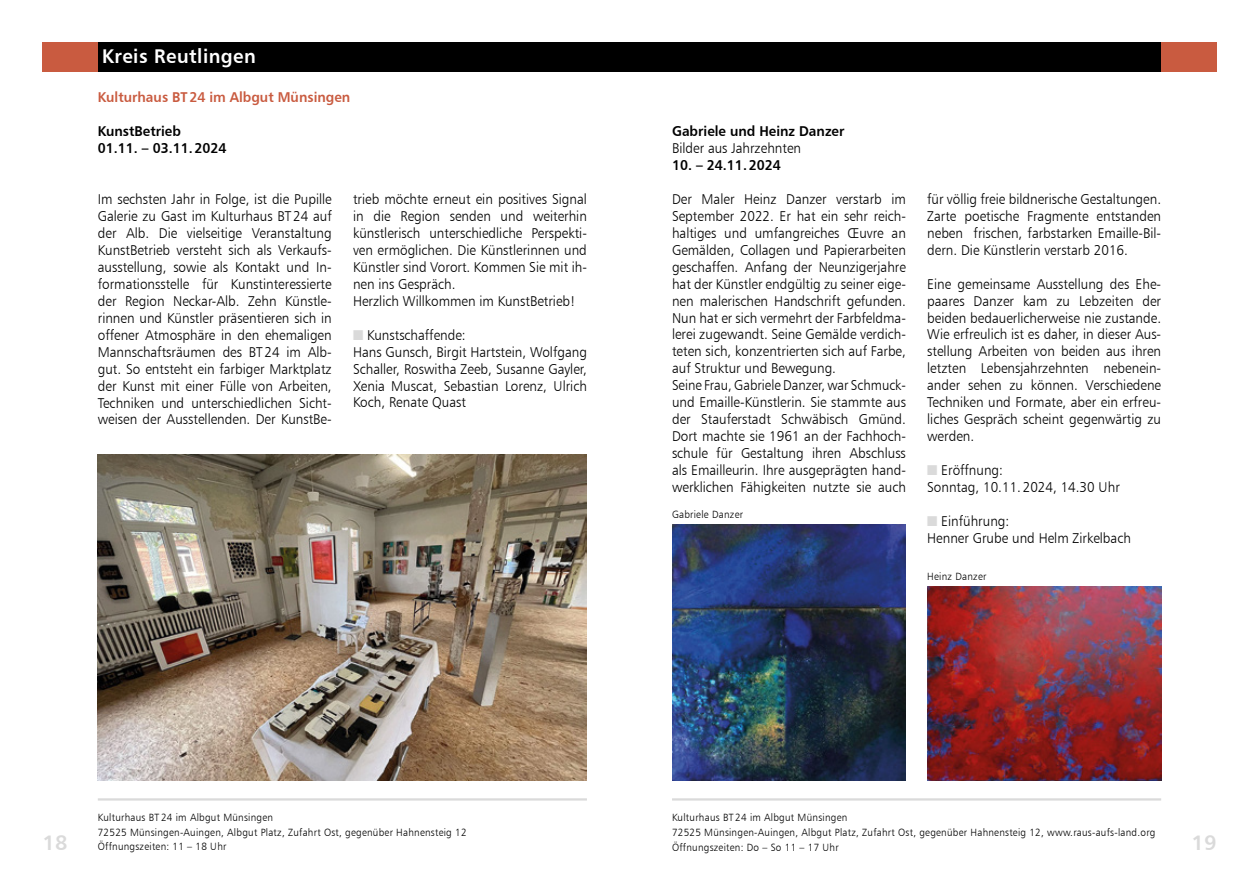
<style>
.page{position:relative;width:1259px;height:893px;background:#fff}
.page>*{position:absolute;margin:0;border:0;box-sizing:border-box;transform-origin:0 0}
.t1{font:21px "Humanist 777 BT Bold B";color:#dadada}
.t2{font:19.8px "Humanist 777 BT Bold B";letter-spacing:.025em;color:#fff;scale:.95 1}
.t3{font:14.25px/17px "Humanist 777 BT Light B";color:#000;scale:.95 1}
.t4{font:14.25px/17px "Humanist 777 BT Bold B";color:#000;scale:.95 1}
.t5{font:14.25px "Humanist 777 BT Bold B";color:#c95b40;scale:.95 1}
.t6{font:10.5px/14.9px "Humanist 777 BT Light B";letter-spacing:.025em;color:#000;scale:.95 1}
.s1{color:#dadada}
</style>
<div class="page">
<hr style="left:98px;top:798px;width:489px;height:2px;background:#dadada">
<hr style="left:672px;top:798px;width:489px;height:2px;background:#dadada">
<div style="left:98px;top:43px;width:531px;height:29px;background:#000"></div>
<div style="left:629px;top:43px;width:532px;height:29px;background:#000"></div>
<div style="left:1161px;top:43px;width:55px;height:29px;background:#c95b40"></div>
<div style="left:43px;top:43px;width:55px;height:29px;background:#c95b40"></div>
<img style="left:98px;top:455px;width:489px;height:326px">
<img style="left:672px;top:524px;width:234px;height:257px">
<img style="left:927px;top:586px;width:234px;height:195px">
<h2 class="t2" style="left:102px;top:44px;width:163px">Kreis Reutlingen</h2>
<p class="t5" style="left:98px;top:88px;width:267px">Kulturhaus BT24 im Albgut Münsingen</p>
<p class="t4" style="left:98px;top:122px;width:137px">KunstBetrieb<br>01.11. – 03.11.2024</p>
<p class="t3" style="left:98px;top:190px;width:248px;text-align:justify">Im sechsten Jahr in Folge, ist die Pupille Galerie zu Gast im Kulturhaus BT24 auf der Alb. Die vielseitige Veranstaltung KunstBetrieb versteht sich als Verkaufs&shy;ausstellung, sowie als Kontakt und In&shy;formationsstelle für Kunstinteressierte der Region Neckar-Alb. Zehn Künstle&shy;rinnen und Künstler präsentieren sich in offener Atmosphäre in den ehemaligen Mannschaftsräumen des BT24 im Alb&shy;gut. So entsteht ein farbiger Marktplatz der Kunst mit einer Fülle von Arbeiten, Techniken und unterschiedlichen Sicht&shy;weisen der Ausstellenden. Der KunstBe-</p>
<p class="t3" style="left:353px;top:190px;width:248px">trieb möchte erneut ein positives Signal in die Region senden und weiterhin künstlerisch unterschiedliche Perspekti&shy;ven ermöglichen. Die Künstlerinnen und Künstler sind Vorort. Kommen Sie mit ih&shy;nen ins Gespräch.<br>Herzlich Willkommen im KunstBetrieb!</p>
<p class="t3" style="left:353px;top:326px;width:248px"><span class="s1">■</span> Kunstschaffende:<br>Hans Gunsch, Birgit Hartstein, Wolfgang<br>Schaller, Roswitha Zeeb, Susanne Gayler,<br>Xenia Muscat, Sebastian Lorenz, Ulrich<br>Koch, Renate Quast</p>
<p class="t4" style="left:672px;top:122px;width:183px">Gabriele und Heinz Danzer</p>
<p class="t3" style="left:672px;top:139px;width:137px">Bilder aus Jahrzehnten</p>
<p class="t4" style="left:672px;top:156px;width:116px">10. – 24.11.2024</p>
<p class="t3" style="left:672px;top:190px;width:248px">Der Maler Heinz Danzer verstarb im September 2022. Er hat ein sehr reich&shy;haltiges und umfangreiches Œuvre an Gemälden, Collagen und Papierarbeiten geschaffen. Anfang der Neunzigerjahre hat der Künstler endgültig zu seiner eige&shy;nen malerischen Handschrift gefunden.<br>Nun hat er sich vermehrt der Farbfeldma&shy;lerei zugewandt. Seine Gemälde verdich&shy;teten sich, konzentrierten sich auf Farbe, auf Struktur und Bewegung.<br>Seine Frau, Gabriele Danzer, war Schmuck&shy;und Emaille-Künstlerin. Sie stammte aus der Stauferstadt Schwäbisch Gmünd.<br>Dort machte sie 1961 an der Fachhoch&shy;schule für Gestaltung ihren Abschluss als Emailleurin. Ihre ausgeprägten hand&shy;werklichen Fähigkeiten nutzte sie auch</p>
<p class="t3" style="left:927px;top:190px;width:248px;text-align:justify">für völlig freie bildnerische Gestaltungen.<br>Zarte poetische Fragmente entstanden neben frischen, farbstarken Emaille-Bil&shy;dern. Die Künstlerin verstarb 2016.</p>
<p class="t3" style="left:927px;top:275px;width:248px;text-align:justify">Eine gemeinsame Ausstellung des Ehe&shy;paares Danzer kam zu Lebzeiten der beiden bedauerlicherweise nie zustande.<br>Wie erfreulich ist es daher, in dieser Aus&shy;stellung Arbeiten von beiden aus ihren letzten Lebensjahrzehnten nebenein&shy;ander sehen zu können. Verschiedene Techniken und Formate, aber ein erfreu&shy;liches Gespräch scheint gegenwärtig zu werden.</p>
<p class="t3" style="left:927px;top:461px;width:204px"><span class="s1">■</span> Eröffnung:<br>Sonntag, 10.11.2024, 14.30 Uhr</p>
<p class="t3" style="left:927px;top:512px;width:216px"><span class="s1">■</span> Einführung:<br>Henner Grube und Helm Zirkelbach</p>
<p class="t6" style="left:672px;top:507px;width:76px">Gabriele Danzer</p>
<p class="t6" style="left:927px;top:569px;width:64px">Heinz Danzer</p>
<p class="t6" style="left:98px;top:809px;width:390px">Kulturhaus BT 24 im Albgut Münsingen<br>72525 Münsingen-Auingen, Albgut Platz, Zufahrt Ost, gegenüber Hahnensteig 12<br>Öffnungszeiten: 11 – 18 Uhr</p>
<p class="t6" style="left:672px;top:810px;width:510px">Kulturhaus BT 24 im Albgut Münsingen<br>72525 Münsingen-Auingen, Albgut Platz, Zufahrt Ost, gegenüber Hahnensteig 12, www.raus-aufs-land.org<br>Öffnungszeiten: Do – So 11 – 17 Uhr</p>
<h1 class="t1" style="left:43px;top:830px;width:26px">18</h1>
<h1 class="t1" style="left:1191px;top:830px;width:26px">19</h1>
</div>
